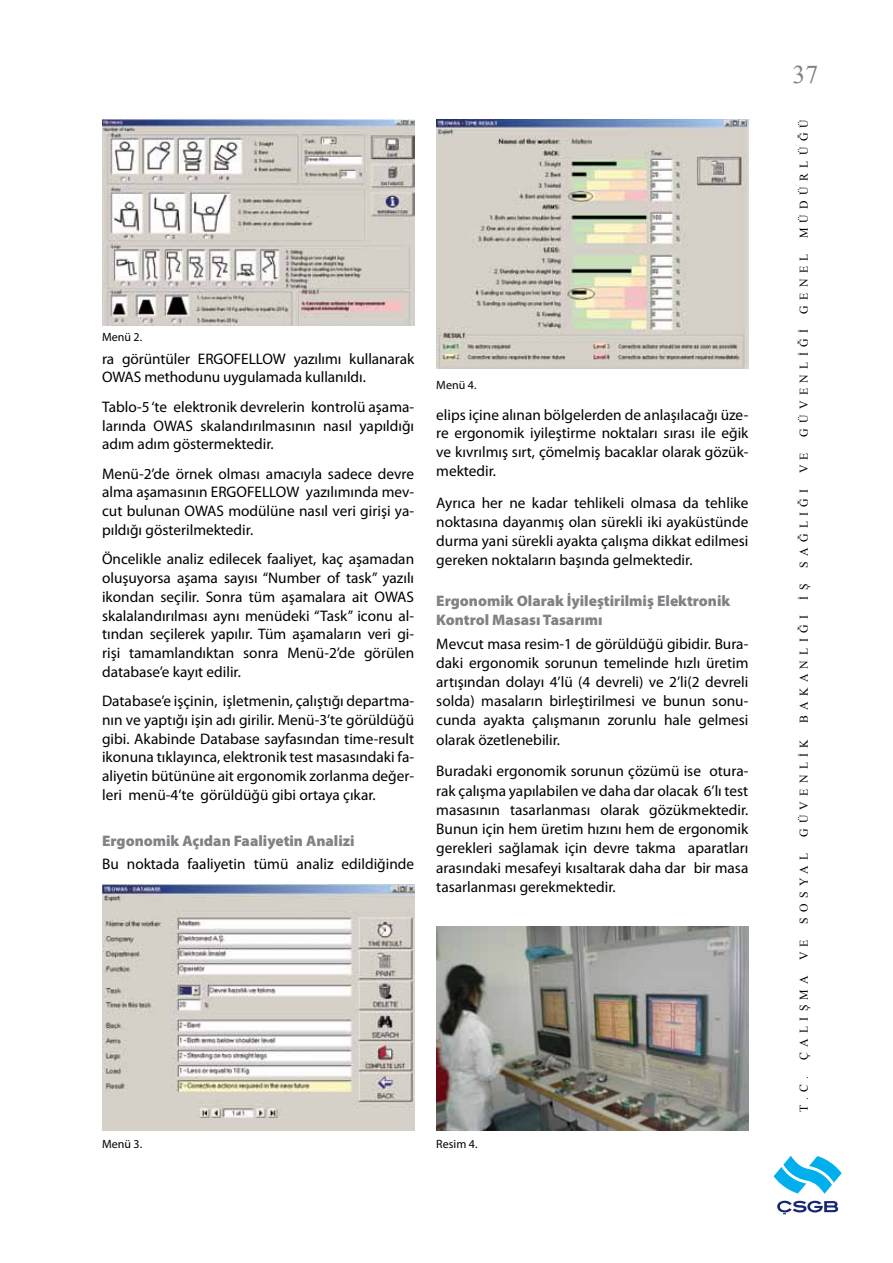
<style>
.page{position:relative;width:893px;height:1263px;background:#fff}
.page>*{position:absolute;margin:0;border:0;box-sizing:border-box;transform-origin:0 0}
.t1{font:25.5px "Times New Roman";color:#808285}
.t2{font:15.3px/18.8px "Myriad Pro";color:#000;text-align:justify}
.t3{font:900 15.3px/19.2px "Myriad Pro";color:#808285}
.t4{font:12px "Myriad Pro";color:#000}
.t5{font:11.85px "Times New Roman";letter-spacing:.455em;color:#000}
</style>
<div class="page">
<svg style="left:774px;top:1156px;width:68px;height:38px"></svg>
<svg style="left:777px;top:1201px;width:61px;height:13px"></svg>
<img style="left:102px;top:119px;width:312px;height:206px">
<img style="left:102px;top:884px;width:312px;height:247px">
<img style="left:436px;top:927px;width:312px;height:204px">
<img style="left:436px;top:119px;width:312px;height:250px">
<hr style="left:0;top:667px;width:1px;height:596px;background:#d8e9d2">
<p class="t4" style="left:102px;top:330px;width:42px">Menü 2.</p>
<p class="t2" style="left:102px;top:350px;width:314px;line-height:18px">ra görüntüler ERGOFELLOW yazılımı kullanarak<br>OWAS methodunu uygulamada kullanıldı.</p>
<p class="t2" style="left:102px;top:397px;width:314px">Tablo-5 ‘te elektronik devrelerin kontrolü aşama&shy;larında OWAS skalandırılmasının nasıl yapıldığı adım adım göstermektedir.</p>
<p class="t2" style="left:102px;top:464px;width:314px">Menü-2’de örnek olması amacıyla sadece devre alma aşamasının ERGOFELLOW yazılımında mev&shy;cut bulunan OWAS modülüne nasıl veri girişi ya&shy;pıldığı gösterilmektedir.</p>
<p class="t2" style="left:102px;top:549px;width:314px">Öncelikle analiz edilecek faaliyet, kaç aşamadan oluşuyorsa aşama sayısı “Number of task” yazılı ikondan seçilir. Sonra tüm aşamalara ait OWAS skalalandırılması aynı menüdeki “Task” iconu al&shy;tından seçilerek yapılır. Tüm aşamaların veri gi&shy;rişi tamamlandıktan sonra Menü-2’de görülen database’e kayıt edilir.</p>
<p class="t2" style="left:102px;top:691px;width:314px">Database’e işçinin, işletmenin, çalıştığı departma&shy;nın ve yaptığı işin adı girilir. Menü-3’te görüldüğü gibi. Akabinde Database sayfasından time-result ikonuna tıklayınca, elektronik test masasındaki fa&shy;aliyetin bütününe ait ergonomik zorlanma değer&shy;leri menü-4’te görüldüğü gibi ortaya çıkar.</p>
<p class="t3" style="left:102px;top:831px;width:254px">Ergonomik Açıdan Faaliyetin Analizi</p>
<p class="t2" style="left:102px;top:854px;width:314px">Bu noktada faaliyetin tümü analiz edildiğinde</p>
<p class="t4" style="left:436px;top:377px;width:42px">Menü 4.</p>
<p class="t2" style="left:436px;top:405px;width:314px">elips içine alınan bölgelerden de anlaşılacağı üze&shy;re ergonomik iyileştirme noktaları sırası ile eğik ve kıvrılmış sırt, çömelmiş bacaklar olarak gözük&shy;mektedir.</p>
<p class="t2" style="left:436px;top:493px;width:314px;line-height:19.2px">Ayrıca her ne kadar tehlikeli olmasa da tehlike noktasına dayanmış olan sürekli iki ayaküstünde durma yani sürekli ayakta çalışma dikkat edilmesi gereken noktaların başında gelmektedir.</p>
<p class="t3" style="left:436px;top:591px;width:296px">Ergonomik Olarak İyileştirilmiş Elektronik<br>Kontrol Masası Tasarımı</p>
<p class="t2" style="left:436px;top:633px;width:314px;line-height:19.2px">Mevcut masa resim-1 de görüldüğü gibidir. Bura&shy;daki ergonomik sorunun temelinde hızlı üretim artışından dolayı 4’lü (4 devreli) ve 2’li(2 devreli solda) masaların birleştirilmesi ve bunun sonu&shy;cunda ayakta çalışmanın zorunlu hale gelmesi olarak özetlenebilir.</p>
<p class="t2" style="left:436px;top:761px;width:314px;line-height:19.2px">Buradaki ergonomik sorunun çözümü ise otura&shy;rak çalışma yapılabilen ve daha dar olacak 6’lı test masasının tasarlanması olarak gözükmektedir.<br>Bunun için hem üretim hızını hem de ergonomik gerekleri sağlamak için devre takma aparatları arasındaki mesafeyi kısaltarak daha dar bir masa tasarlanması gerekmektedir.</p>
<p class="t4" style="left:102px;top:1137px;width:42px">Menü 3.</p>
<p class="t4" style="left:436px;top:1137px;width:43px">Resim 4.</p>
<h1 class="t1" style="left:793px;top:57px;width:27px">37</h1>
<p class="t5" style="left:796px;top:238px;width:121px;rotate:-90deg">MÜDÜRLÜĞÜ</p>
<p class="t5" style="left:796px;top:314px;width:61px;rotate:-90deg">GENEL</p>
<p class="t5" style="left:796px;top:437px;width:109px;rotate:-90deg">GÜVENLİĞİ</p>
<p class="t5" style="left:796px;top:473px;width:23px;rotate:-90deg">V E</p>
<p class="t5" style="left:796px;top:568px;width:81px;rotate:-90deg">SAĞLIĞI</p>
<p class="t5" style="left:796px;top:599px;width:17px;rotate:-90deg">İ Ş</p>
<p class="t5" style="left:796px;top:723px;width:110px;rotate:-90deg">BAKANLIĞI</p>
<p class="t5" style="left:796px;top:837px;width:100px;rotate:-90deg">GÜVENLİK</p>
<p class="t5" style="left:796px;top:924px;width:73px;rotate:-90deg">SOSYAL</p>
<p class="t5" style="left:796px;top:1060px;width:122px;rotate:-90deg">ÇALIŞMA VE</p>
<p class="t5" style="left:796px;top:1112px;width:38px;rotate:-90deg">T.C.</p>
</div>
